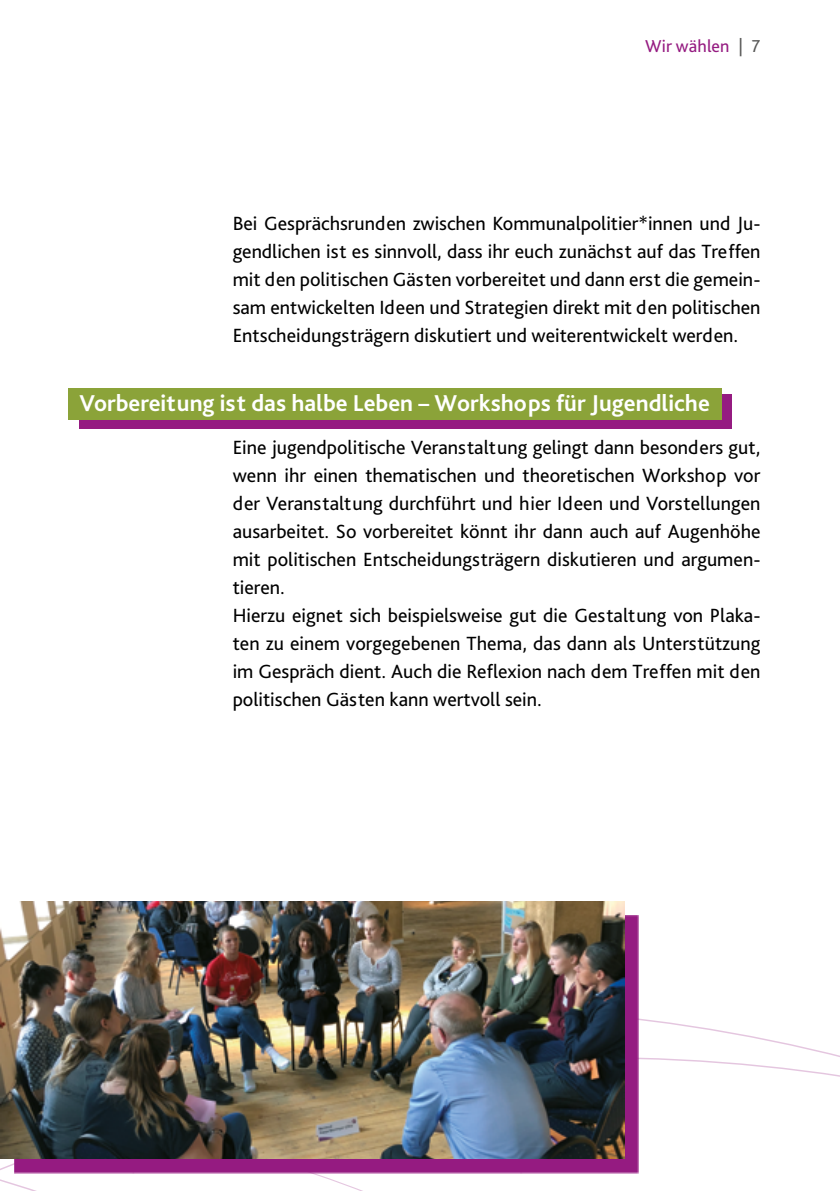
<style>
.page{position:relative;width:840px;height:1191px;background:#fff}
.page>*{position:absolute;margin:0;border:0;box-sizing:border-box;transform-origin:0 0}
.ZwischenHeadline{font:700 24px "Bliss Pro";color:#fff}
.Bliss_Fliesstext{font:20px/28px "Bliss Pro";color:#000;text-align:justify}
.t1{font:18px "Bliss Pro";letter-spacing:.005em;color:#951b81}
.s1{color:#575756}
</style>
<div class="page">
<svg style="left:0;top:1057px;width:839px;height:134px"></svg>
<div style="left:14px;top:915px;width:624px;height:258px;background:#951b81"></div>
<img style="left:0;top:901px;width:624px;height:257px">
<div style="left:79px;top:394px;width:652px;height:34px;background:#951b81"></div>
<div style="left:68px;top:388px;width:652px;height:32px;background:#8ba339"></div>
<p class="t1" style="left:644px;top:35px;width:117px">Wir wählen <span class="s1">| 7</span></p>
<p class="Bliss_Fliesstext" style="left:232px;top:209px;width:529px">Bei Gesprächsrunden zwischen Kommunalpolitier*innen und Ju&shy;gendlichen ist es sinnvoll, dass ihr euch zunächst auf das Treffen mit den politischen Gästen vorbereitet und dann erst die gemein&shy;sam entwickelten Ideen und Strategien direkt mit den politischen Entscheidungsträgern diskutiert und weiterentwickelt werden.</p>
<p class="ZwischenHeadline" style="left:79px;top:388px;width:631px">Vorbereitung ist das halbe Leben – Workshops für Jugendliche</p>
<p class="Bliss_Fliesstext" style="left:232px;top:433px;width:529px">Eine jugendpolitische Veranstaltung gelingt dann besonders gut, wenn ihr einen thematischen und theoretischen Workshop vor der Veranstaltung durchführt und hier Ideen und Vorstellungen ausarbeitet. So vorbereitet könnt ihr dann auch auf Augenhöhe mit politischen Entscheidungsträgern diskutieren und argumen&shy;tieren.</p>
<p class="Bliss_Fliesstext" style="left:232px;top:601px;width:529px">Hierzu eignet sich beispielsweise gut die Gestaltung von Plaka&shy;ten zu einem vorgegebenen Thema, das dann als Unterstützung im Gespräch dient. Auch die Reflexion nach dem Treffen mit den politischen Gästen kann wertvoll sein.</p>
</div>
